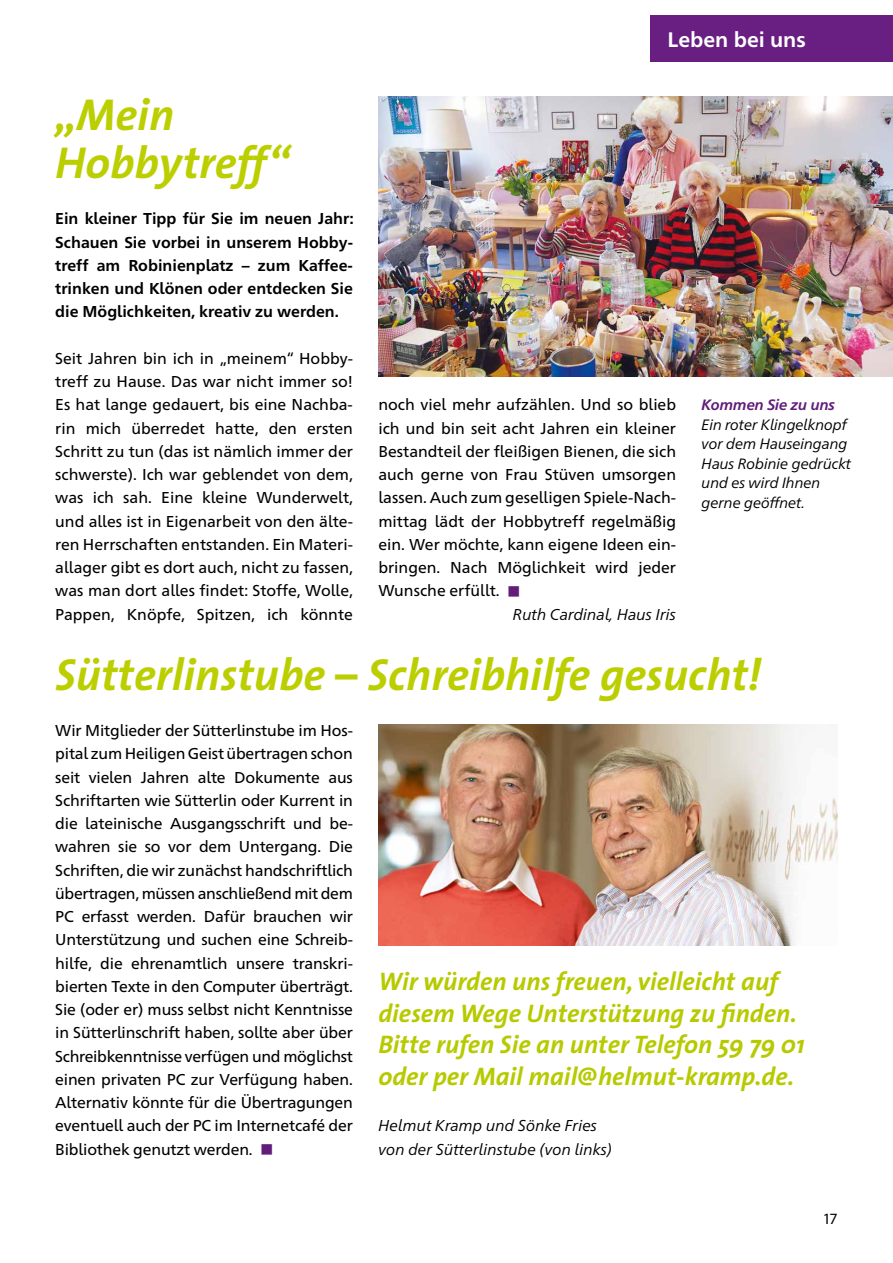
<style>
.page{position:relative;width:893px;height:1263px;background:#fff}
.page>*{position:absolute;margin:0;border:0;box-sizing:border-box;transform-origin:0 0}
.t1{font:italic 700 45px/48px "The Sans";color:#bbcf00}
.t2{font:italic 700 25.5px/31.5px "The Sans";color:#b7ca00}
.t3{font:700 21px "Frutiger Neue 1450 Pro";color:#fff}
.t4{font:15.75px/23.2px "Frutiger Neue 1450 Pro";color:#000;text-align:justify}
.t5{font:700 15.75px/23.2px "Frutiger Neue 1450 Pro";color:#000;text-align:justify}
.t6{font:italic 15.75px/23.2px "Frutiger Neue 1450 Pro";color:#000}
.t7{font:15.75px "Myriad Pro";color:#000}
.t8{font:italic 15px/19.5px "Frutiger Neue 1450 Pro";letter-spacing:-.01em;color:#000}
.t9{font:italic 700 15px "Frutiger Neue 1450 Pro";letter-spacing:-.01em;color:#621c79}
.s1{color:#621c79}
</style>
<div class="page">
<img style="left:378px;top:96px;width:515px;height:280px">
<div style="left:651px;top:15px;width:242px;height:47px;background:#691f82"></div>
<img style="left:378px;top:724px;width:460px;height:221px">
<h1 class="t1" style="left:55px;top:90px;width:236px">„Mein<br>Hobbytreff“</h1>
<p class="t5" style="left:55px;top:206px;width:300px">Ein kleiner Tipp für Sie im neuen Jahr:<br>Schauen Sie vorbei in unserem Hobby&shy;treff am Robinienplatz – zum Kaffee&shy;trinken und Klönen oder entdecken Sie die Möglichkeiten, kreativ zu werden.</p>
<p class="t4" style="left:55px;top:346px;width:299px">Seit Jahren bin ich in „meinem“ Hobby&shy;treff zu Hause. Das war nicht immer so!<br>Es hat lange gedauert, bis eine Nachba&shy;rin mich überredet hatte, den ersten Schritt zu tun (das ist nämlich immer der schwerste). Ich war geblendet von dem, was ich sah. Eine kleine Wunderwelt, und alles ist in Eigenarbeit von den älte&shy;ren Herrschaften entstanden. Ein Materi&shy;allager gibt es dort auch, nicht zu fassen, was man dort alles findet: Stoffe, Wolle, Pappen, Knöpfe, Spitzen, ich könnte</p>
<h3 class="t3" style="left:668px;top:24px;width:140px">Leben bei uns</h3>
<p class="t4" style="left:378px;top:392px;width:299px">noch viel mehr aufzählen. Und so blieb</p>
<p class="t4" style="left:378px;top:415px;width:299px">ich und bin seit acht Jahren ein kleiner</p>
<p class="t4" style="left:378px;top:438px;width:299px">Bestandteil der fleißigen Bienen, die sich</p>
<p class="t4" style="left:378px;top:462px;width:299px">auch gerne von Frau Stüven umsorgen</p>
<p class="t4" style="left:378px;top:485px;width:299px">lassen. Auch zum geselligen Spiele-Nach-</p>
<p class="t4" style="left:378px;top:508px;width:299px">mittag lädt der Hobbytreff regelmäßig</p>
<p class="t4" style="left:378px;top:531px;width:299px">ein. Wer möchte, kann eigene Ideen ein-</p>
<p class="t4" style="left:378px;top:555px;width:299px">bringen. Nach Möglichkeit wird jeder</p>
<p class="t4" style="left:378px;top:578px;width:144px">Wunsche erfüllt. <span class="s1">■</span></p>
<p class="t6" style="left:513px;top:601px;width:165px">Ruth Cardinal, Haus Iris</p>
<p class="t9" style="left:702px;top:395px;width:135px">Kommen Sie zu uns</p>
<p class="t8" style="left:702px;top:414px;width:151px">Ein roter Klingelknopf vor dem Hauseingang<br>Haus Robinie gedrückt und es wird Ihnen gerne geöffnet.</p>
<h1 class="t1" style="left:55px;top:649px;width:707px">Sütterlinstube – Schreibhilfe gesucht!</h1>
<p class="t4" style="left:55px;top:718px;width:299px">Wir Mitglieder der Sütterlinstube im Hos&shy;pital zum Heiligen Geist übertragen schon seit vielen Jahren alte Dokumente aus Schriftarten wie Sütterlin oder Kurrent in die lateinische Ausgangsschrift und be&shy;wahren sie so vor dem Untergang. Die Schriften, die wir zunächst handschriftlich übertragen, müssen anschließend mit dem PC erfasst werden. Dafür brauchen wir Unterstützung und suchen eine Schreib&shy;hilfe, die ehrenamtlich unsere transkri&shy;bierten Texte in den Computer überträgt.<br>Sie (oder er) muss selbst nicht Kenntnisse in Sütterlinschrift haben, sollte aber über Schreibkenntnisse verfügen und möglichst einen privaten PC zur Verfügung haben.<br>Alternativ könnte für die Übertragungen eventuell auch der PC im Internetcafé der Bibliothek genutzt werden. <span class="s1">■</span></p>
<h2 class="t2" style="left:378px;top:965px;width:428px">Wir würden uns freuen, vielleicht auf diesem Wege Unterstützung zu finden.<br>Bitte rufen Sie an unter Telefon 59 79 01 oder per Mail mail@helmut-kramp.de.</h2>
<p class="t6" style="left:378px;top:1113px;width:235px">Helmut Kramp und Sönke Fries von der Sütterlinstube (von links)</p>
<p class="t7" style="left:823px;top:1209px;width:17px">17</p>
</div>
